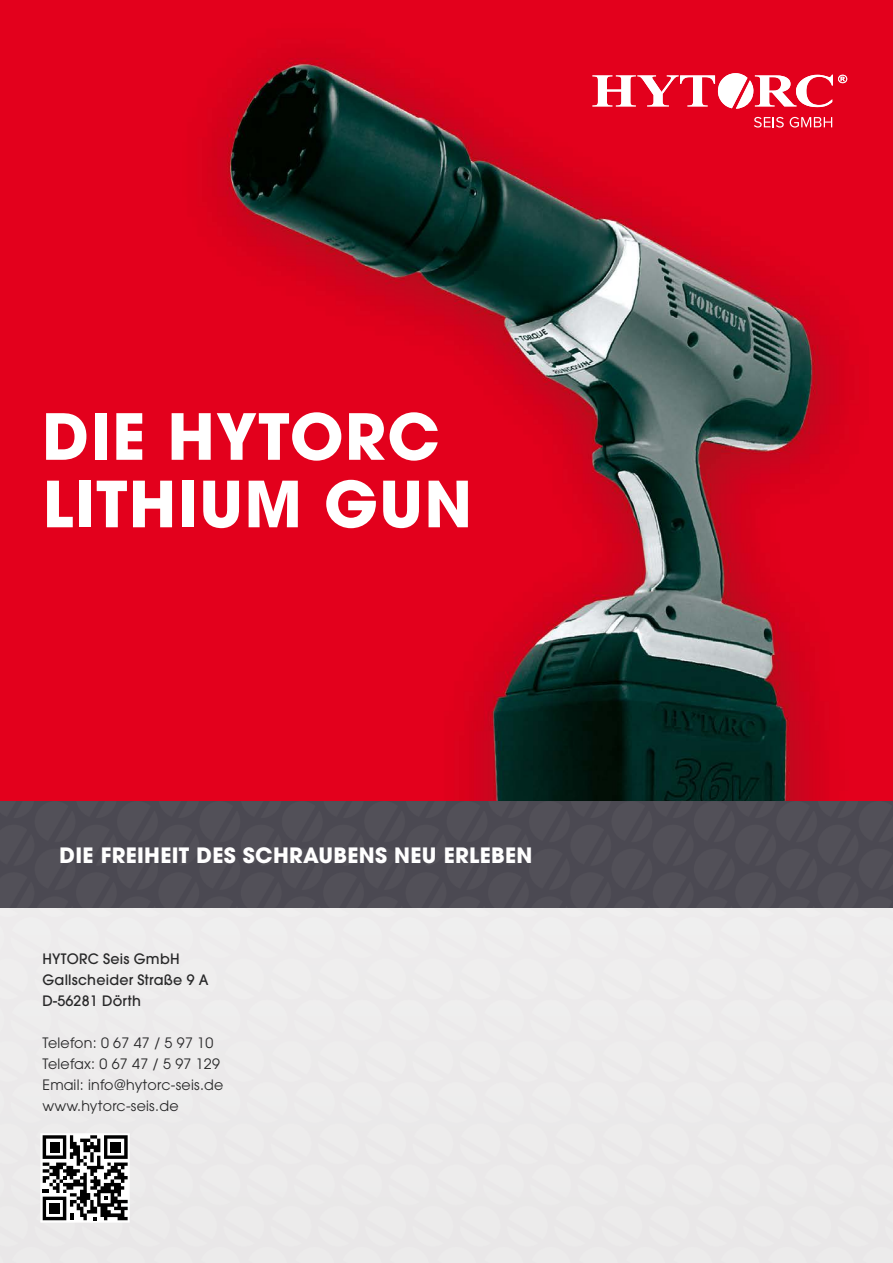
<style>
.page{position:relative;width:893px;height:1263px;background:#edebec}
.page>*{position:absolute;margin:0;border:0;box-sizing:border-box;transform-origin:0 0}
.t1{font:700 63px/67.5px "Avant Garde";letter-spacing:.02em;color:#fff}
.t2{font:700 21px "Avant Garde";letter-spacing:.015em;color:#fff}
.t3{font:14.25px/21px "Avant Garde";letter-spacing:.015em;color:#282829}
.t4{font:500 14.25px/21px "Avant Garde";letter-spacing:.015em;color:#282829}
</style>
<div class="page">
<img style="left:0;top:0;width:893px;height:801px">
<div style="left:0;top:801px;width:893px;height:107px;background:#514f57"></div>
<div style="left:40px;top:1133px;width:90px;height:89px;background:#fff;border:2px solid #fff"></div>
<svg style="left:43px;top:1135px;width:85px;height:85px"></svg>
<div style="left:50px;top:1142px;width:9px;height:10px;background:#000"></div>
<div style="left:49px;top:1203px;width:11px;height:10px;background:#000"></div>
<div style="left:111px;top:1142px;width:10px;height:10px;background:#000"></div>
<svg style="left:754px;top:117px;width:30px;height:11px"></svg>
<svg style="left:790px;top:117px;width:42px;height:11px"></svg>
<svg style="left:592px;top:73px;width:255px;height:36px;background:#ed6273"></svg>
<h1 class="t1" style="left:43px;top:402px;width:431px">DIE HYTORC<br>LITHIUM GUN</h1>
<h2 class="t2" style="left:43px;top:841px;width:491px">DIE FREIHEIT DES SCHRAUBENS NEU ERLEBEN</h2>
<p class="t4" style="left:43px;top:948px;width:168px">HYTORC Seis GmbH<br>Gallscheider Straße 9 A<br>D-56281 Dörth</p>
<p class="t3" style="left:43px;top:1032px;width:182px">Telefon: 0 67 47 / 5 97 10<br>Telefax: 0 67 47 / 5 97 129<br>Email: info@hytorc-seis.de www.hytorc-seis.de</p>
</div>
